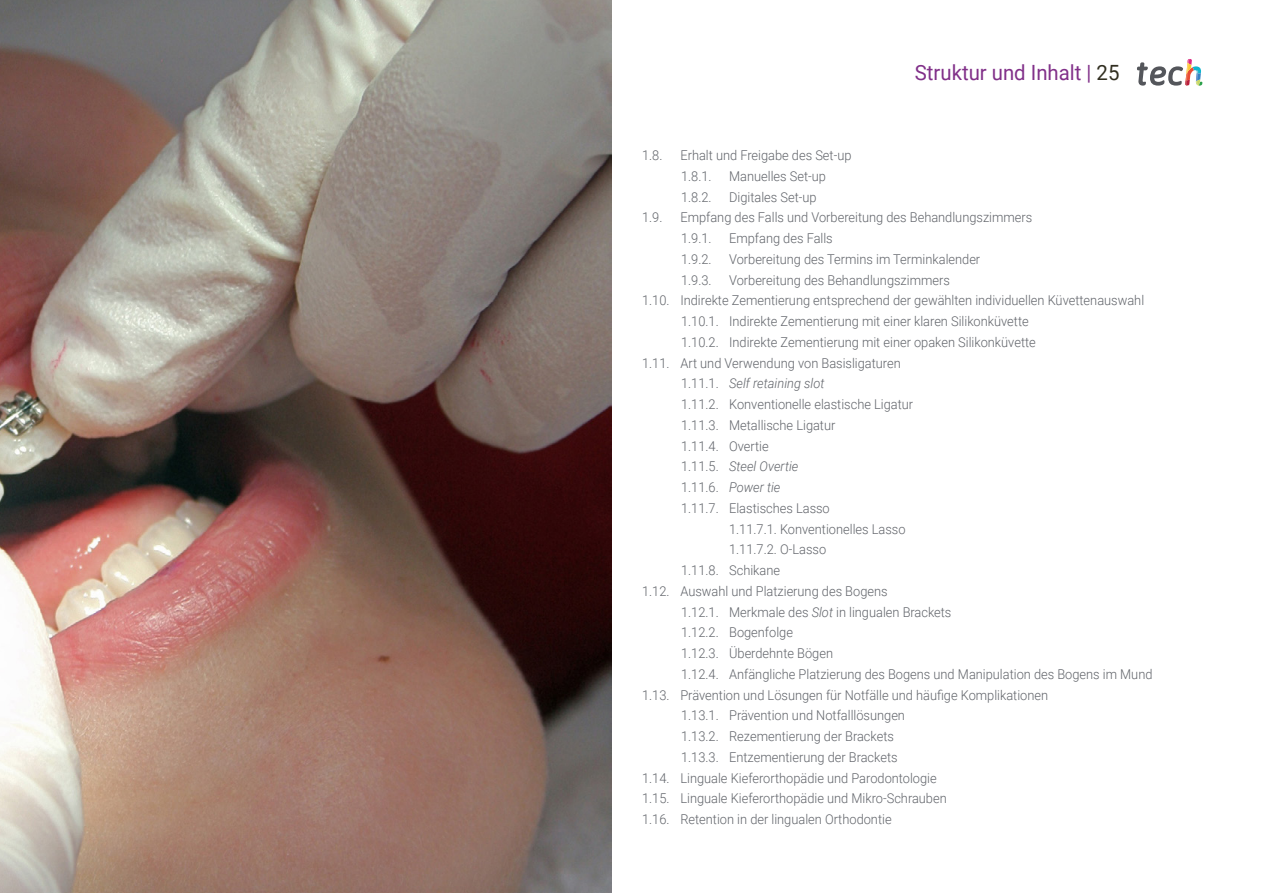
<style>
.page{position:relative;width:1263px;height:893px;background:#fff}
.page>*{position:absolute;margin:0;border:0;box-sizing:border-box;transform-origin:0 0}
.t1{font:21px "Roboto";color:#813089}
.t2{font:300 13.5px/20.7px "Roboto";color:#61646a;scale:.95 1}
.t3{font:italic 300 13.5px "Roboto";color:#61646a;scale:.95 1}
.s1{color:#312e20}
.s2{font-style:normal}
.s3{font-style:italic}
</style>
<div class="page">
<img style="left:0;top:0;width:611px;height:893px">
<svg style="left:1137px;top:59px;width:65px;height:27px"></svg>
<p class="t2" style="left:642px;top:144px;width:23px">1.8.</p>
<p class="t2" style="left:680px;top:144px;width:182px">Erhalt und Freigabe des Set-up<br>1.8.1.</p>
<p class="t2" style="left:729px;top:165px;width:103px">Manuelles Set-up</p>
<p class="t2" style="left:681px;top:186px;width:34px">1.8.2.</p>
<p class="t2" style="left:729px;top:186px;width:94px">Digitales Set-up</p>
<h1 class="t1" style="left:915px;top:57px;width:206px">Struktur und Inhalt | <span class="s1">25</span></h1>
<p class="t2" style="left:642px;top:207px;width:23px">1.9.</p>
<p class="t2" style="left:680px;top:207px;width:372px">Empfang des Falls und Vorbereitung des Behandlungszimmers<br>1.9.1.</p>
<p class="t2" style="left:729px;top:227px;width:111px">Empfang des Falls</p>
<p class="t2" style="left:681px;top:248px;width:34px">1.9.2.</p>
<p class="t2" style="left:729px;top:248px;width:266px">Vorbereitung des Termins im Terminkalender</p>
<p class="t2" style="left:681px;top:269px;width:34px">1.9.3.</p>
<p class="t2" style="left:729px;top:269px;width:234px">Vorbereitung des Behandlungszimmers</p>
<p class="t2" style="left:642px;top:290px;width:530px">1.10. Indirekte Zementierung entsprechend der gewählten individuellen Küvettenauswahl</p>
<p class="t2" style="left:681px;top:310px;width:367px">1.10.1. Indirekte Zementierung mit einer klaren Silikonküvette</p>
<p class="t2" style="left:681px;top:331px;width:375px">1.10.2. Indirekte Zementierung mit einer opaken Silikonküvette</p>
<p class="t2" style="left:642px;top:352px;width:274px">1.11. Art und Verwendung von Basisligaturen</p>
<p class="t3" style="left:681px;top:374px;width:152px"><span class="s2">1.11.1.</span> Self retaining slot</p>
<p class="t2" style="left:681px;top:393px;width:246px">1.11.2. Konventionelle elastische Ligatur</p>
<p class="t2" style="left:681px;top:414px;width:164px">1.11.3. Metallische Ligatur</p>
<p class="t2" style="left:681px;top:435px;width:94px">1.11.4. Overtie</p>
<p class="t3" style="left:681px;top:457px;width:125px"><span class="s2">1.11.5.</span> Steel Overtie</p>
<p class="t3" style="left:681px;top:478px;width:106px"><span class="s2">1.11.6.</span> Power tie</p>
<p class="t2" style="left:681px;top:497px;width:158px">1.11.7. Elastisches Lasso</p>
<p class="t2" style="left:729px;top:518px;width:187px">1.11.7.1. Konventionelles Lasso</p>
<p class="t2" style="left:729px;top:539px;width:104px">1.11.7.2. O-Lasso</p>
<p class="t2" style="left:681px;top:559px;width:106px">1.11.8. Schikane</p>
<p class="t2" style="left:642px;top:580px;width:260px">1.12. Auswahl und Platzierung des Bogens</p>
<p class="t2" style="left:681px;top:601px;width:286px">1.12.1. Merkmale des <span class="s3">Slot</span> in lingualen Brackets</p>
<p class="t2" style="left:681px;top:622px;width:119px">1.12.2. Bogenfolge</p>
<p class="t2" style="left:681px;top:642px;width:161px">1.12.3. Überdehnte Bögen</p>
<p class="t2" style="left:681px;top:663px;width:498px">1.12.4. Anfängliche Platzierung des Bogens und Manipulation des Bogens im Mund</p>
<p class="t2" style="left:642px;top:684px;width:429px">1.13. Prävention und Lösungen für Notfälle und häufige Komplikationen</p>
<p class="t2" style="left:681px;top:705px;width:237px">1.13.1. Prävention und Notfalllösungen</p>
<p class="t2" style="left:681px;top:725px;width:226px">1.13.2. Rezementierung der Brackets</p>
<p class="t2" style="left:681px;top:746px;width:229px">1.13.3. Entzementierung der Brackets</p>
<p class="t2" style="left:642px;top:767px;width:312px">1.14. Linguale Kieferorthopädie und Parodontologie</p>
<p class="t2" style="left:642px;top:788px;width:322px">1.15. Linguale Kieferorthopädie und Mikro-Schrauben</p>
<p class="t2" style="left:642px;top:808px;width:264px">1.16. Retention in der lingualen Orthodontie</p>
</div>
